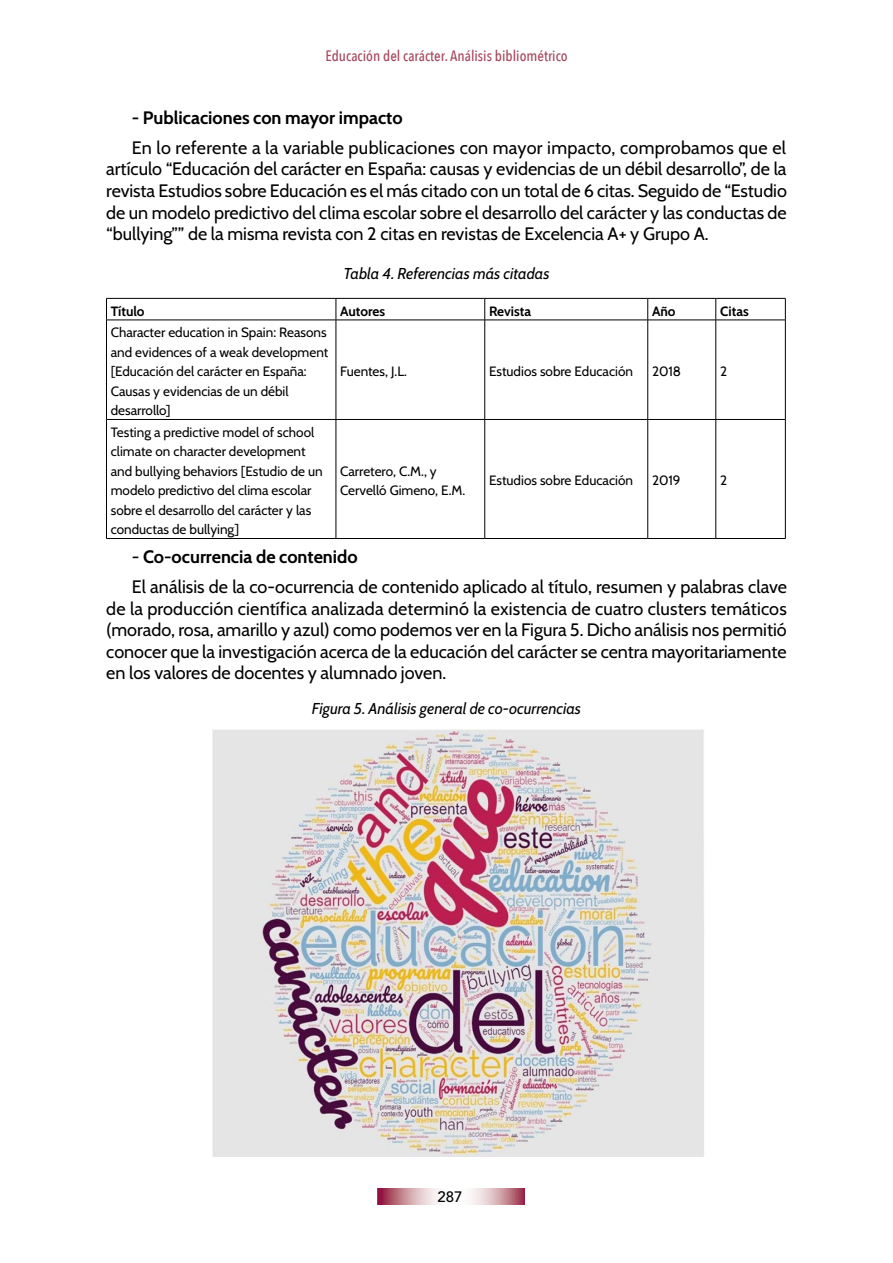
<style>
.page{position:relative;width:893px;height:1263px;background:#fff}
.page>*{position:absolute;margin:0;border:0;box-sizing:border-box;transform-origin:0 0}
.t1{font:18px/21.6px "Cabin";color:#000;text-align:justify}
.t2{font:700 18px "Cabin";color:#000}
.t3{font:italic 15.75px "Cabin";color:#000}
.t4{font:500 15px "Avenir Next Condensed";color:#a6455c}
.t5{font:500 15px "Avenir LT Std";color:#000}
.t6{font:13.5px/19.5px "Cabin";color:#000}
.t7{font:700 13.5px "Cabin";color:#000}
.s1{font-weight:700}
</style>
<div class="page">
<svg style="left:377px;top:1188px;width:147px;height:17px"></svg>
<svg style="left:336px;top:299px;width:1px;height:21px"></svg>
<svg style="left:484px;top:299px;width:1px;height:21px"></svg>
<svg style="left:647px;top:299px;width:1px;height:21px"></svg>
<svg style="left:715px;top:299px;width:1px;height:21px"></svg>
<hr style="left:106px;top:320px;width:230px;height:1px;background:#000">
<hr style="left:336px;top:320px;width:149px;height:1px;background:#000">
<hr style="left:336px;top:320px;width:1px;height:99px;background:#000">
<hr style="left:485px;top:320px;width:163px;height:1px;background:#000">
<hr style="left:484px;top:320px;width:1px;height:99px;background:#000">
<hr style="left:648px;top:320px;width:68px;height:1px;background:#000">
<hr style="left:647px;top:320px;width:1px;height:99px;background:#000">
<hr style="left:716px;top:320px;width:69px;height:1px;background:#000">
<hr style="left:715px;top:320px;width:1px;height:99px;background:#000">
<hr style="left:106px;top:419px;width:230px;height:1px;background:#000">
<hr style="left:336px;top:419px;width:149px;height:1px;background:#000">
<hr style="left:336px;top:420px;width:1px;height:118px;background:#000">
<hr style="left:485px;top:419px;width:163px;height:1px;background:#000">
<hr style="left:484px;top:420px;width:1px;height:118px;background:#000">
<hr style="left:648px;top:419px;width:68px;height:1px;background:#000">
<hr style="left:647px;top:420px;width:1px;height:118px;background:#000">
<hr style="left:716px;top:419px;width:69px;height:1px;background:#000">
<hr style="left:715px;top:420px;width:1px;height:118px;background:#000">
<hr style="left:106px;top:298px;width:230px;height:1px;background:#000">
<svg style="left:106px;top:299px;width:1px;height:21px"></svg>
<hr style="left:336px;top:298px;width:149px;height:1px;background:#000">
<hr style="left:485px;top:298px;width:163px;height:1px;background:#000">
<hr style="left:648px;top:298px;width:68px;height:1px;background:#000">
<hr style="left:716px;top:298px;width:69px;height:1px;background:#000">
<svg style="left:785px;top:299px;width:1px;height:21px"></svg>
<hr style="left:106px;top:320px;width:1px;height:99px;background:#000">
<hr style="left:785px;top:320px;width:1px;height:99px;background:#000">
<hr style="left:106px;top:420px;width:1px;height:118px;background:#000">
<hr style="left:785px;top:420px;width:1px;height:118px;background:#000">
<hr style="left:106px;top:538px;width:230px;height:1px;background:#000">
<hr style="left:336px;top:538px;width:149px;height:1px;background:#000">
<hr style="left:485px;top:538px;width:163px;height:1px;background:#000">
<hr style="left:648px;top:538px;width:68px;height:1px;background:#000">
<hr style="left:716px;top:538px;width:69px;height:1px;background:#000">
<img style="left:213px;top:729px;width:491px;height:428px">
<p class="t4" style="left:325px;top:47px;width:244px">Educación del carácter. Análisis bibliométrico</p>
<p class="t2" style="left:132px;top:103px;width:272px">- Publicaciones con mayor impacto</p>
<p class="t1" style="left:106px;top:135px;width:682px;text-indent:26px">En lo referente a la variable publicaciones con mayor impacto, comprobamos que el artículo “Educación del carácter en España: causas y evidencias de un débil desarrollo”, de la revista Estudios sobre Educación es el más citado con un total de 6 citas. Seguido de “Estudio de un modelo predictivo del clima escolar sobre el desarrollo del carácter y las conductas de “bullying”” de la misma revista con 2 citas en revistas de Excelencia A+ y Grupo A.</p>
<p class="t3" style="left:343px;top:261px;width:208px">Tabla 4. Referencias más citadas</p>
<p class="t7" style="left:111px;top:300px;width:35px">Título</p>
<p class="t7" style="left:340px;top:300px;width:47px">Autores</p>
<p class="t7" style="left:489px;top:300px;width:44px">Revista</p>
<p class="t7" style="left:652px;top:300px;width:25px">Año</p>
<p class="t7" style="left:720px;top:300px;width:30px">Citas</p>
<p class="t6" style="left:111px;top:322px;width:219px">Character education in Spain: Reasons and evidences of a weak development [Educación del carácter en España:<br>Causas y evidencias de un débil desarrollo]</p>
<p class="t6" style="left:340px;top:361px;width:68px">Fuentes, J.L.</p>
<p class="t6" style="left:489px;top:361px;width:145px">Estudios sobre Educación</p>
<p class="t6" style="left:652px;top:361px;width:31px">2018</p>
<p class="t6" style="left:720px;top:361px;width:9px">2</p>
<p class="t6" style="left:111px;top:421px;width:214px">Testing a predictive model of school climate on character development and bullying behaviors [Estudio de un modelo predictivo del clima escolar sobre el desarrollo del carácter y las conductas de bullying]</p>
<p class="t6" style="left:340px;top:460px;width:127px">Carretero, C.M., y<br>Cervelló Gimeno, E.M.</p>
<p class="t6" style="left:489px;top:470px;width:145px">Estudios sobre Educación</p>
<p class="t6" style="left:652px;top:470px;width:30px">2019</p>
<p class="t6" style="left:720px;top:470px;width:9px">2</p>
<p class="t1" style="left:132px;top:540px;width:657px;line-height:30.2px">- <span class="s1">Co-ocurrencia de contenido<br></span>El análisis de la co-ocurrencia de contenido aplicado al título, resumen y palabras clave</p>
<p class="t1" style="left:106px;top:596px;width:682px">de la producción científica analizada determinó la existencia de cuatro clusters temáticos (morado, rosa, amarillo y azul) como podemos ver en la Figura 5. Dicho análisis nos permitió conocer que la investigación acerca de la educación del carácter se centra mayoritariamente en los valores de docentes y alumnado joven.</p>
<p class="t3" style="left:312px;top:696px;width:271px">Figura 5. Análisis general de co-ocurrencias</p>
<p class="t5" style="left:437px;top:1188px;width:27px">287</p>
</div>
